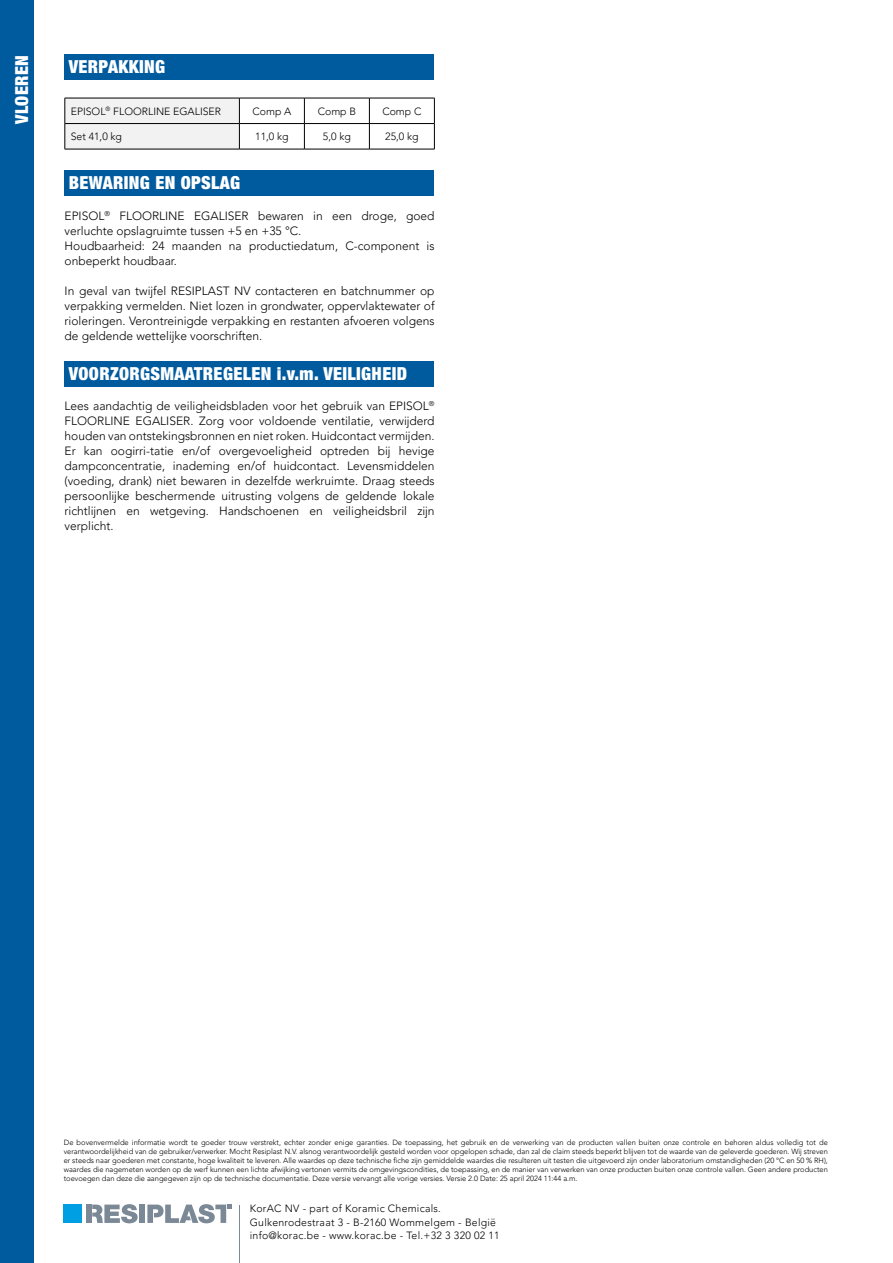
<style>
.page{position:relative;width:893px;height:1263px;background:#fff}
.page>*{position:absolute;margin:0;border:0;box-sizing:border-box;transform-origin:0 0}
.t1{font:900 condensed 18px "Helvetica Neue LT Std";letter-spacing:.02em;color:#fff}
.t2{font:300 12px/15px "Avenir LT Pro";color:#000;text-align:justify}
.t3{font:300 10.5px/13.5px "Avenir LT Pro";letter-spacing:.025em;color:#000}
.t4{font:300 10.5px "Avenir LT Pro";color:#000}
.t5{font:300 7.5px/9px "Avenir LT Pro";color:#000;text-align:justify}
</style>
<div class="page">
<div style="left:0;top:0;width:34px;height:1263px;background:#005a9e"></div>
<hr style="left:240px;top:1205px;width:1px;height:58px;background:#7b8895">
<div style="left:139px;top:1204px;width:6px;height:19px;background:#7b8895"></div>
<div style="left:86px;top:1204px;width:5px;height:19px;background:#7b8895"></div>
<svg style="left:92px;top:1204px;width:46px;height:19px"></svg>
<svg style="left:147px;top:1204px;width:84px;height:19px"></svg>
<div style="left:64px;top:1204px;width:18px;height:19px;background:#009ee3"></div>
<div style="left:65px;top:54px;width:369px;height:26px;background:#005a9e"></div>
<hr style="left:239px;top:98px;width:65px;height:1px;background:#000">
<hr style="left:304px;top:98px;width:65px;height:1px;background:#000">
<hr style="left:369px;top:98px;width:66px;height:1px;background:#000">
<hr style="left:239px;top:123px;width:65px;height:1px;background:#000">
<hr style="left:304px;top:123px;width:65px;height:1px;background:#000">
<svg style="left:304px;top:98px;width:1px;height:51px"></svg>
<hr style="left:369px;top:123px;width:66px;height:1px;background:#000">
<svg style="left:369px;top:98px;width:1px;height:51px"></svg>
<svg style="left:434px;top:98px;width:1px;height:51px"></svg>
<hr style="left:239px;top:149px;width:65px;height:1px;background:#000">
<hr style="left:304px;top:149px;width:65px;height:1px;background:#000">
<hr style="left:369px;top:149px;width:66px;height:1px;background:#000">
<svg style="left:65px;top:98px;width:175px;height:51px"></svg>
<hr style="left:65px;top:149px;width:174px;height:1px;background:#000">
<div style="left:65px;top:170px;width:369px;height:26px;background:#005a9e"></div>
<div style="left:65px;top:361px;width:369px;height:25px;background:#005a9e"></div>
<h1 class="t1" style="left:11px;top:124px;width:70px;rotate:-90deg">VLOEREN</h1>
<h1 class="t1" style="left:69px;top:56px;width:98px">VERPAKKING</h1>
<h3 class="t4" style="left:71px;top:105px;width:152px">EPISOL<sup>®</sup> FLOORLINE EGALISER</h3>
<h3 class="t3" style="left:252px;top:104px;width:40px">Comp A</h3>
<h3 class="t3" style="left:318px;top:104px;width:40px">Comp B</h3>
<h3 class="t3" style="left:382px;top:104px;width:41px">Comp C</h3>
<h3 class="t3" style="left:71px;top:130px;width:53px">Set 41,0 kg</h3>
<h3 class="t3" style="left:255px;top:130px;width:35px">11,0 kg</h3>
<h3 class="t3" style="left:323px;top:130px;width:29px">5,0 kg</h3>
<h3 class="t3" style="left:385px;top:130px;width:35px">25,0 kg</h3>
<h1 class="t1" style="left:69px;top:172px;width:173px">BEWARING EN OPSLAG</h1>
<h2 class="t2" style="left:65px;top:208px;width:371px;text-align:left">EPISOL<sup>®</sup> FLOORLINE EGALISER bewaren in een droge, goed verluchte opslagruimte tussen +5 en +35 °C.<br>Houdbaarheid: 24 maanden na productiedatum, C-component is onbeperkt houdbaar.</h2>
<p class="t2" style="left:65px;top:283px;width:371px">In geval van twijfel RESIPLAST NV contacteren en batchnummer op verpakking vermelden. Niet lozen in grondwater, oppervlaktewater of rioleringen. Verontreinigde verpakking en restanten afvoeren volgens de geldende wettelijke voorschriften.</p>
<h1 class="t1" style="left:69px;top:362px;width:340px">VOORZORGSMAATREGELEN i.v.m. VEILIGHEID</h1>
<p class="t2" style="left:65px;top:399px;width:371px">Lees aandachtig de veiligheidsbladen voor het gebruik van EPISOL<sup>® </sup>FLOORLINE EGALISER. Zorg voor voldoende ventilatie, verwijderd houden van ontstekingsbronnen en niet roken. Huidcontact vermijden.<br>Er kan oogirri-tatie en/of overgevoeligheid optreden bij hevige dampconcentratie, inademing en/of huidcontact. Levensmiddelen (voeding, drank) niet bewaren in dezelfde werkruimte. Draag steeds persoonlijke beschermende uitrusting volgens de geldende lokale richtlijnen en wetgeving. Handschoenen en veiligheidsbril zijn verplicht.</p>
<p class="t5" style="left:64px;top:1138px;width:766px">De bovenvermelde informatie wordt te goeder trouw verstrekt, echter zonder enige garanties. De toepassing, het gebruik en de verwerking van de producten vallen buiten onze controle en behoren aldus volledig tot de verantwoordelijkheid van de gebruiker/verwerker. Mocht Resiplast N.V. alsnog verantwoordelijk gesteld worden voor opgelopen schade, dan zal de claim steeds beperkt blijven tot de waarde van de geleverde goederen. Wij streven er steeds naar goederen met constante, hoge kwaliteit te leveren. Alle waardes op deze technische fiche zijn gemiddelde waardes die resulteren uit testen die uitgevoerd zijn onder laboratorium omstandigheden (20 °C en 50 % RH), waardes die nagemeten worden op de werf kunnen een lichte afwijking vertonen vermits de omgevingscondities, de toepassing, en de manier van verwerken van onze producten buiten onze controle vallen. Geen andere producten toevoegen dan deze die aangegeven zijn op de technische documentatie. Deze versie vervangt alle vorige versies. Versie 2.0 Date: 25 april 2024 11:44 a.m.</p>
<h3 class="t3" style="left:250px;top:1202px;width:251px">KorAC NV - part of Koramic Chemicals.<br>Gulkenrodestraat 3 - B-2160 Wommelgem - België info@korac.be - www.korac.be - Tel.+32 3 320 02 11</h3>
</div>
